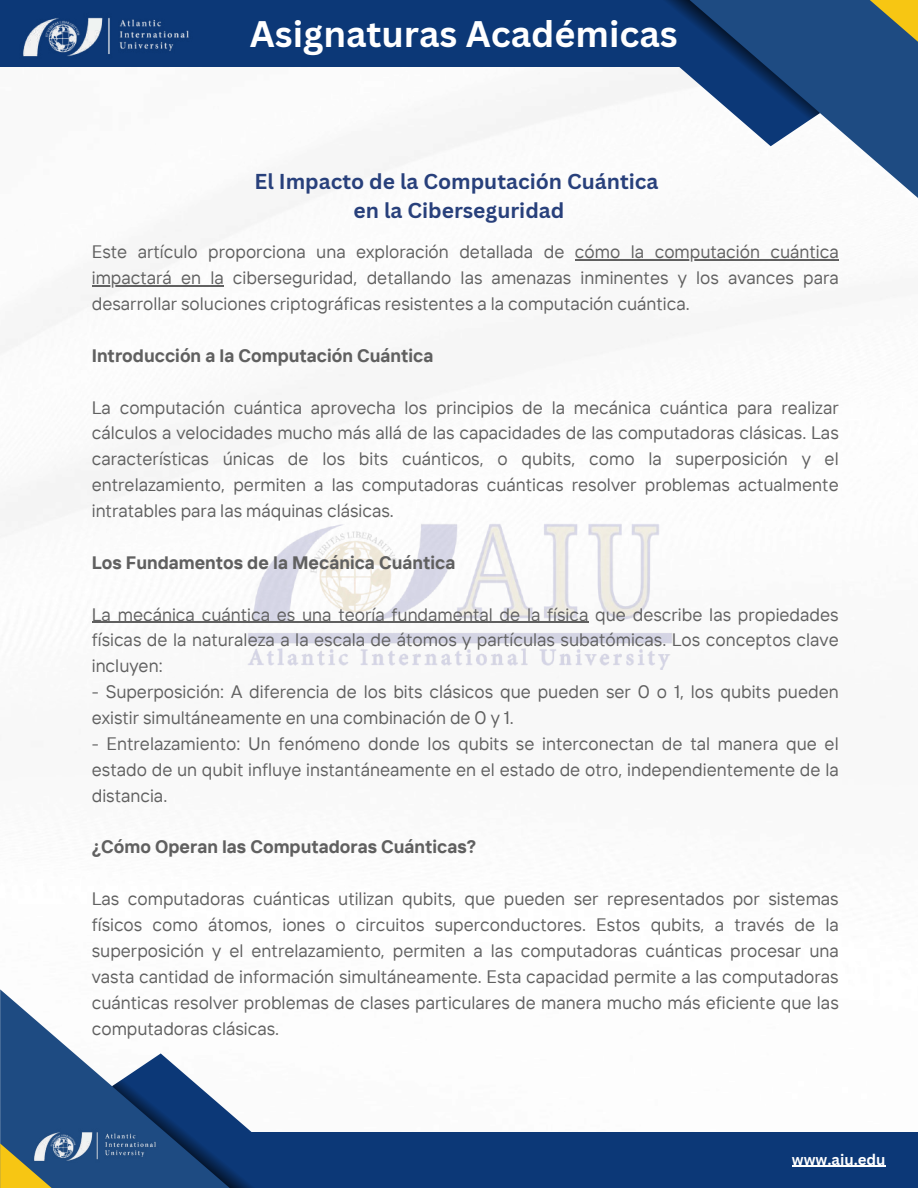
<style>
.page{position:relative;width:918px;height:1188px;background:#fff}
.page>*{position:absolute;margin:0;border:0;box-sizing:border-box;transform-origin:0 0}
.t1{font:700 36px "Canva Sans";color:#fff}
.t2{font:700 24px "Canva Sans";color:#fff}
.t3{font:700 21px/29.2px "Canva Sans";color:#28407b;text-align:center}
.t4{font:18px/25.8px "TT Interphases";color:#606060;text-align:justify}
.t5{font:700 18px "TT Interphases";color:#606060}
.t6{font:700 15px "Canva Sans";color:#fff}
</style>
<div class="page">
<img style="left:0;top:66px;width:895px;height:604px">
<img style="left:240px;top:518px;width:439px;height:151px">
<div style="left:0;top:0;width:699px;height:66px;background:#0c3877"></div>
<svg style="left:648px;top:0;width:270px;height:211px"></svg>
<svg style="left:828px;top:0;width:90px;height:55px"></svg>
<svg style="left:560px;top:0;width:260px;height:146px"></svg>
<img style="left:20px;top:17px;width:172px;height:50px">
<div style="left:175px;top:1132px;width:743px;height:56px;background:#0c3877"></div>
<svg style="left:0;top:989px;width:112px;height:199px;fill:#1e4b82"></svg>
<svg style="left:0;top:1143px;width:104px;height:45px"></svg>
<svg style="left:112px;top:1053px;width:140px;height:135px"></svg>
<img style="left:31px;top:1124px;width:127px;height:44px">
<hr style="left:792px;top:1166px;width:94px;height:1px;background:#fff">
<hr style="left:575px;top:259px;width:264px;height:2px;background:#606060">
<hr style="left:92px;top:285px;width:132px;height:1px;background:#606060">
<hr style="left:92px;top:622px;width:497px;height:1px;background:#606060">
<h2 class="t2" style="left:331px;top:8px;width:296px">AIU Student Publications</h2>
<h1 class="t1" style="left:250px;top:9px;width:429px">Asignaturas Académicas</h1>
<p class="t3" style="left:254px;top:166px;width:406px">El Impacto de la Computación Cuántica en la Ciberseguridad</p>
<p class="t4" style="left:92px;top:239px;width:748px">Este artículo proporciona una exploración detallada de cómo la computación cuántica impactará en la ciberseguridad, detallando las amenazas inminentes y los avances para desarrollar soluciones criptográficas resistentes a la computación cuántica.</p>
<p class="t5" style="left:92px;top:344px;width:343px">Introducción a la Computación Cuántica</p>
<p class="t4" style="left:92px;top:394px;width:749px">La computación cuántica aprovecha los principios de la mecánica cuántica para realizar cálculos a velocidades mucho más allá de las capacidades de las computadoras clásicas. Las características únicas de los bits cuánticos, o qubits, como la superposición y el entrelazamiento, permiten a las computadoras cuánticas resolver problemas actualmente intratables para las máquinas clásicas.</p>
<p class="t5" style="left:92px;top:551px;width:365px">Los Fundamentos de la Mecánica Cuántica</p>
<p class="t4" style="left:92px;top:601px;width:748px">La mecánica cuántica es una teoría fundamental de la física que describe las propiedades físicas de la naturaleza a la escala de átomos y partículas subatómicas. Los conceptos clave incluyen:</p>
<p class="t4" style="left:92px;top:679px;width:748px">- Superposición: A diferencia de los bits clásicos que pueden ser 0 o 1, los qubits pueden existir simultáneamente en una combinación de 0 y 1.</p>
<p class="t4" style="left:92px;top:730px;width:748px">- Entrelazamiento: Un fenómeno donde los qubits se interconectan de tal manera que el estado de un qubit influye instantáneamente en el estado de otro, independientemente de la distancia.</p>
<p class="t5" style="left:92px;top:835px;width:386px">¿Cómo Operan las Computadoras Cuánticas?</p>
<p class="t4" style="left:92px;top:886px;width:748px">Las computadoras cuánticas utilizan qubits, que pueden ser representados por sistemas físicos como átomos, iones o circuitos superconductores. Estos qubits, a través de la superposición y el entrelazamiento, permiten a las computadoras cuánticas procesar una vasta cantidad de información simultáneamente. Esta capacidad permite a las computadoras cuánticas resolver problemas de clases particulares de manera mucho más eficiente que las computadoras clásicas.</p>
<p class="t6" style="left:792px;top:1149px;width:95px">www.aiu.edu</p>
</div>
